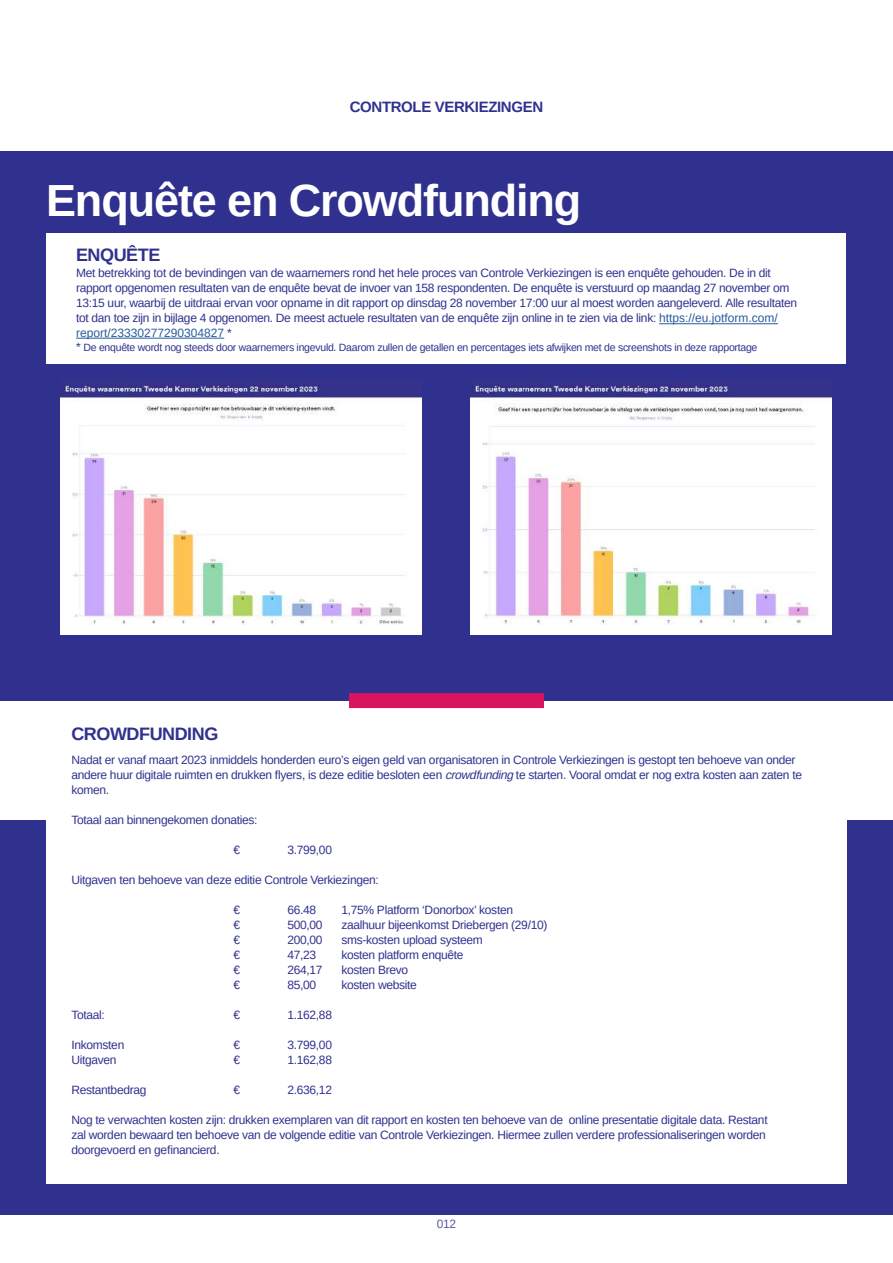
<style>
.page{position:relative;width:893px;height:1263px;background:#fff}
.page>*{position:absolute;margin:0;border:0;box-sizing:border-box;transform-origin:0 0}
.t1{font:700 45px "Arimo";letter-spacing:-.025em;color:#fff}
.t2{font:700 18px "Arimo";letter-spacing:-.025em;color:#30318f}
.t3{font:700 15px "Arimo";letter-spacing:-.025em;color:#30318f}
.t4{font:12px/14.9px "Arimo";letter-spacing:-.025em;color:#30318f}
.t5{font:12px "Arimo";color:#5a5aa5}
.t6{font:10.5px "Arimo";letter-spacing:-.025em;color:#30318f}
.s1{color:#275b9b}
.s2{font-size:12px}
.s3{font-style:italic}
</style>
<div class="page">
<div style="left:0;top:151px;width:893px;height:550px;background:#30318f"></div>
<div style="left:0;top:820px;width:893px;height:395px;background:#30318f"></div>
<div style="left:46px;top:234px;width:800px;height:130px;background:#fff"></div>
<div style="left:46px;top:732px;width:800px;height:452px;background:#fff"></div>
<div style="left:349px;top:693px;width:195px;height:15px;background:#d9145f"></div>
<hr style="left:659px;top:323px;width:119px;height:1px;background:#275b9b">
<hr style="left:76px;top:338px;width:148px;height:1px;background:#275b9b">
<img style="left:60px;top:379px;width:361px;height:256px">
<img style="left:471px;top:379px;width:361px;height:256px">
<p class="t3" style="left:350px;top:97px;width:195px">CONTROLE VERKIEZINGEN</p>
<h1 class="t1" style="left:46px;top:169px;width:537px">Enquête en Crowdfunding</h1>
<h2 class="t2" style="left:76px;top:242px;width:86px">ENQUÊTE</h2>
<p class="t4" style="left:76px;top:266px;width:723px">Met betrekking tot de bevindingen van de waarnemers rond het hele proces van Controle Verkiezingen is een enquête gehouden. De in dit rapport opgenomen resultaten van de enquête bevat de invoer van 158 respondenten. De enquête is verstuurd op maandag 27 november om 13:15 uur, waarbij de uitdraai ervan voor opname in dit rapport op dinsdag 28 november 17:00 uur al moest worden aangeleverd. Alle resultaten tot dan toe zijn in bijlage 4 opgenomen. De meest actuele resultaten van de enquête zijn online in te zien via de link: <span class="s1">https://eu.jotform.com/ report/23330277290304827</span> *</p>
<p class="t6" style="left:76px;top:341px;width:683px"><span class="s2">*</span> De enquête wordt nog steeds door waarnemers ingevuld. Daarom zullen de getallen en percentages iets afwijken met de screenshots in deze rapportage</p>
<h2 class="t2" style="left:71px;top:722px;width:149px">CROWDFUNDING</h2>
<p class="t4" style="left:71px;top:753px;width:732px">Nadat er vanaf maart 2023 inmiddels honderden euro’s eigen geld van organisatoren in Controle Verkiezingen is gestopt ten behoeve van onder andere huur digitale ruimten en drukken flyers, is deze editie besloten een <span class="s3">crowdfunding</span>te starten. Vooral omdat er nog extra kosten aan zaten te komen.</p>
<p class="t4" style="left:71px;top:813px;width:188px">Totaal aan binnengekomen donaties:</p>
<p class="t4" style="left:233px;top:843px;width:8px">€</p>
<p class="t4" style="left:287px;top:843px;width:46px">3.799,00</p>
<p class="t4" style="left:71px;top:873px;width:309px">Uitgaven ten behoeve van deze editie Controle Verkiezingen:</p>
<p class="t4" style="left:233px;top:903px;width:8px">€</p>
<p class="t4" style="left:287px;top:903px;width:30px">66.48</p>
<p class="t4" style="left:341px;top:903px;width:173px">1,75% Platform ‘Donorbox’ kosten</p>
<p class="t4" style="left:233px;top:918px;width:8px">€</p>
<p class="t4" style="left:287px;top:918px;width:37px">500,00</p>
<p class="t4" style="left:341px;top:918px;width:208px">zaalhuur bijeenkomst Driebergen (29/10)</p>
<p class="t4" style="left:233px;top:933px;width:8px">€</p>
<p class="t4" style="left:287px;top:933px;width:37px">200,00</p>
<p class="t4" style="left:341px;top:933px;width:143px">sms-kosten upload systeem</p>
<p class="t4" style="left:233px;top:948px;width:8px">€</p>
<p class="t4" style="left:287px;top:948px;width:30px">47,23</p>
<p class="t4" style="left:341px;top:948px;width:124px">kosten platform enquête</p>
<p class="t4" style="left:233px;top:963px;width:8px">€</p>
<p class="t4" style="left:287px;top:963px;width:37px">264,17</p>
<p class="t4" style="left:341px;top:963px;width:68px">kosten Brevo</p>
<p class="t4" style="left:233px;top:978px;width:8px">€</p>
<p class="t4" style="left:287px;top:978px;width:30px">85,00</p>
<p class="t4" style="left:341px;top:978px;width:77px">kosten website</p>
<p class="t4" style="left:71px;top:1008px;width:35px">Totaal:</p>
<p class="t4" style="left:233px;top:1008px;width:8px">€</p>
<p class="t4" style="left:287px;top:1008px;width:46px">1.162,88</p>
<p class="t4" style="left:71px;top:1038px;width:54px">Inkomsten</p>
<p class="t4" style="left:233px;top:1038px;width:8px">€</p>
<p class="t4" style="left:287px;top:1038px;width:46px">3.799,00</p>
<p class="t4" style="left:71px;top:1053px;width:47px">Uitgaven</p>
<p class="t4" style="left:233px;top:1053px;width:8px">€</p>
<p class="t4" style="left:287px;top:1053px;width:46px">1.162,88</p>
<p class="t4" style="left:71px;top:1083px;width:77px">Restantbedrag</p>
<p class="t4" style="left:233px;top:1083px;width:8px">€</p>
<p class="t4" style="left:287px;top:1083px;width:46px">2.636,12</p>
<p class="t4" style="left:71px;top:1113px;width:698px">Nog te verwachten kosten zijn: drukken exemplaren van dit rapport en kosten ten behoeve van de online presentatie digitale data. Restant zal worden bewaard ten behoeve van de volgende editie van Controle Verkiezingen. Hiermee zullen verdere professionaliseringen worden doorgevoerd en gefinancierd.</p>
<p class="t5" style="left:437px;top:1217px;width:21px">012</p>
</div>
